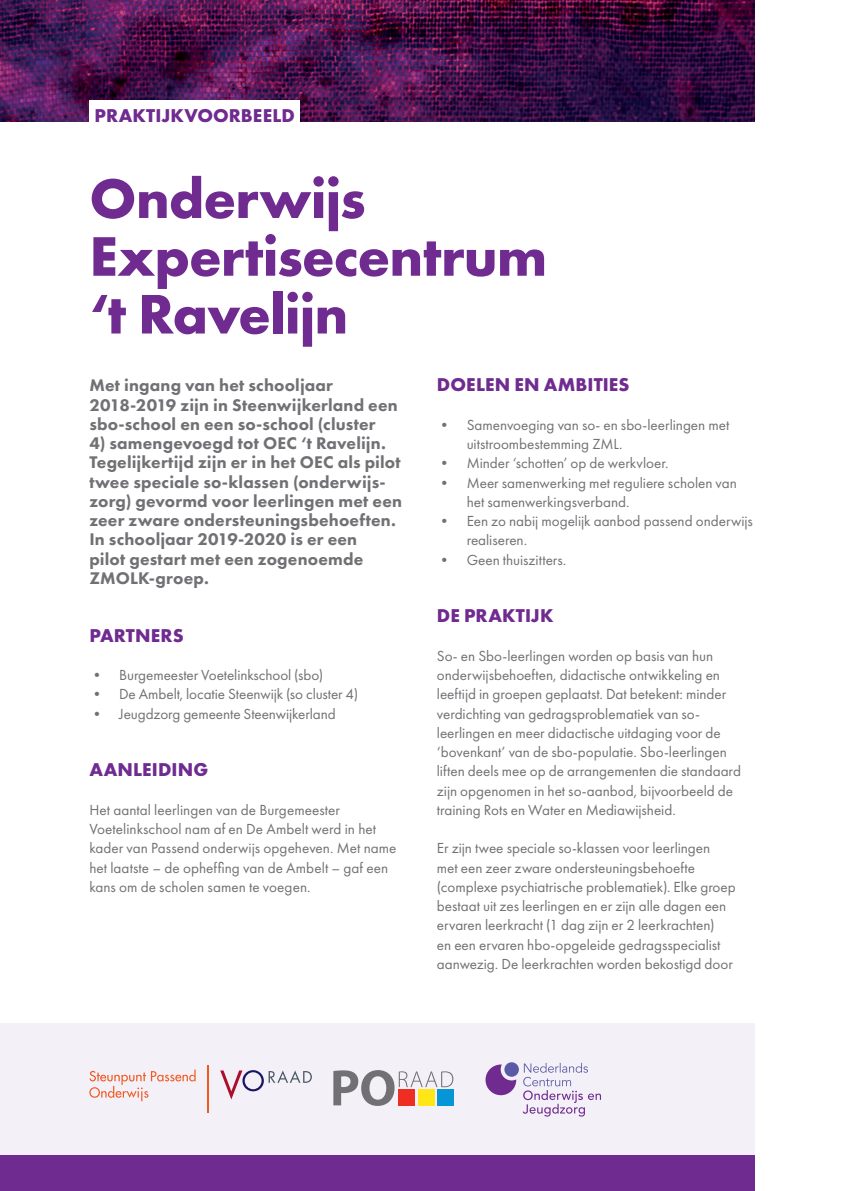
<style>
.page{position:relative;width:844px;height:1191px;background:#fff}
.page>*{position:absolute;margin:0;border:0;box-sizing:border-box;transform-origin:0 0}
.t1{font:700 57.75px/57.8px "Futura PT";letter-spacing:-.015em;color:#702b91}
.inl{font:700 19.25px "Futura PT";letter-spacing:.005em;color:#702b91}
.inl-2{font:800 17.5px/19.2px "Futura PT";letter-spacing:.01em;color:#717074}
.par{font:15.05px/19.2px "Futura PT";color:#717074}
</style>
<div class="page">
<div style="left:0;top:1023px;width:754px;height:132px;background:#f3f0f7"></div>
<div style="left:0;top:1155px;width:754px;height:36px;background:#702b91"></div>
<img style="left:0;top:0;width:754px;height:122px">
<div style="left:89px;top:101px;width:211px;height:28px;background:#fff"></div>
<svg style="left:220px;top:1070px;width:92px;height:29px"></svg>
<svg style="left:89px;top:1069px;width:106px;height:32px"></svg>
<hr style="left:207px;top:1065px;width:1px;height:47px;background:#f15921">
<svg style="left:333px;top:1070px;width:120px;height:36px"></svg>
<div style="left:398px;top:1089px;width:16px;height:16px;background:#ee2e22"></div>
<div style="left:418px;top:1089px;width:16px;height:16px;background:#ffe616"></div>
<div style="left:437px;top:1089px;width:16px;height:16px;background:#0696d7"></div>
<svg style="left:485px;top:1062px;width:116px;height:54px"></svg>
<p class="inl" style="left:94px;top:103px;width:202px">PRAKTIJKVOORBEELD</p>
<p class="t1" style="left:89px;top:168px;width:459px">Onderwijs<br>Expertisecentrum ‘t Ravelijn</p>
<p class="inl-2" style="left:89px;top:375px;width:310px">Met ingang van het schooljaar<br>2018-2019 zijn in Steenwijkerland een sbo-school en een so-school (cluster</p>
<p class="inl-2" style="left:89px;top:433px;width:314px">4) samengevoegd tot OEC ‘t Ravelijn.<br>Tegelijkertijd zijn er in het OEC als pilot twee speciale so-klassen (onderwijs&shy;zorg) gevormd voor leerlingen met een zeer zware ondersteuningsbehoeften.<br>In schooljaar 2019-2020 is er een<br>pilot gestart met een zogenoemde ZMOLK-groep.</p>
<p class="inl" style="left:437px;top:372px;width:194px">DOELEN EN AMBITIES</p>
<p class="par" style="left:466px;top:415px;width:264px;text-indent:-30px">• Samenvoeging van so- en sbo-leerlingen met uitstroombestemming ZML.</p>
<p class="par" style="left:437px;top:453px;width:233px">• Minder ‘schotten’ op de werkvloer.</p>
<p class="par" style="left:466px;top:473px;width:271px;text-indent:-30px">• Meer samenwerking met reguliere scholen van het samenwerkingsverband.</p>
<p class="par" style="left:466px;top:511px;width:287px;text-indent:-30px">• Een zo nabij mogelijk aanbod passend onderwijs realiseren.</p>
<p class="par" style="left:437px;top:550px;width:131px">• Geen thuiszitters.</p>
<p class="inl" style="left:89px;top:623px;width:96px">PARTNERS</p>
<p class="par" style="left:89px;top:665px;width:235px">• Burgemeester Voetelinkschool (sbo)</p>
<p class="par" style="left:89px;top:684px;width:270px">• De Ambelt, locatie Steenwijk (so cluster 4)</p>
<p class="par" style="left:89px;top:704px;width:248px">• Jeugdzorg gemeente Steenwijkerland</p>
<p class="inl" style="left:89px;top:757px;width:120px">AANLEIDING</p>
<p class="par" style="left:89px;top:800px;width:308px">Het aantal leerlingen van de Burgemeester Voetelinkschool nam af en De Ambelt werd in het kader van Passend onderwijs opgeheven. Met name het laatste – de opheffing van de Ambelt – gaf een kans om de scholen samen te voegen.</p>
<p class="inl" style="left:437px;top:603px;width:118px">DE PRAKTIJK</p>
<p class="par" style="left:437px;top:646px;width:305px">So- en Sbo-leerlingen worden op basis van hun onderwijsbehoeften, didactische ontwikkeling en leeftijd in groepen geplaatst. Dat betekent: minder verdichting van gedragsproblematiek van so&shy;leerlingen en meer didactische uitdaging voor de ‘bovenkant’ van de sbo-populatie. Sbo-leerlingen liften deels mee op de arrangementen die standaard zijn opgenomen in het so-aanbod, bijvoorbeeld de training Rots en Water en Mediawijsheid.</p>
<p class="par" style="left:437px;top:838px;width:300px">Er zijn twee speciale so-klassen voor leerlingen<br>met een zeer zware ondersteuningsbehoefte (complexe psychiatrische problematiek). Elke groep bestaat uit zes leerlingen en er zijn alle dagen een ervaren leerkracht (1 dag zijn er 2 leerkrachten)<br>en een ervaren hbo-opgeleide gedragsspecialist aanwezig. De leerkrachten worden bekostigd door</p>
</div>
